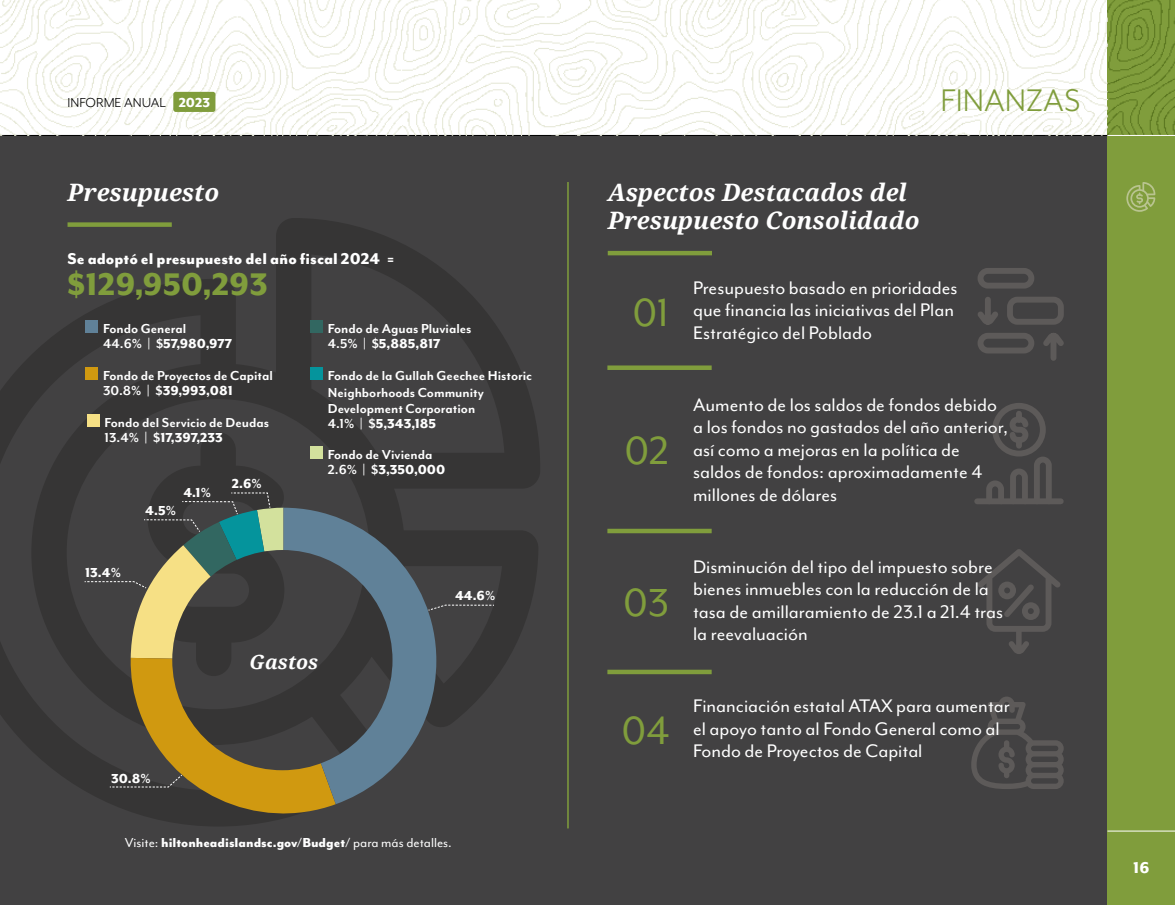
<style>
.page{position:relative;width:1175px;height:905px;background:#fff}
.page>*{position:absolute;margin:0;border:0;box-sizing:border-box;transform-origin:0 0}
.t1{font:45px "Mr Eaves Mod OT";letter-spacing:-.01em;color:#809d3c}
.t2{font:800 36px "Mr Eaves Mod OT";color:#809d3c}
.t3{font:36px "Mr Eaves Mod OT";color:#809d3c}
.t4{font:italic 700 24px/28.5px "Droid Serif";color:#fff}
.t5{font:21px/22.5px "Mr Eaves Mod OT";color:#fff}
.t6{font:italic 700 19.5px "Droid Serif";color:#fff}
.t7{font:800 18px "Mr Eaves Mod OT";color:#fff}
.t8{font:700 15px/15px "Mr Eaves Mod OT";color:#fff}
.t9{font:800 15px "Mr Eaves Mod OT";color:#fff}
.t10{font:15px "Mr Eaves Mod OT";color:#000}
.s1{font-weight:800;color:#fff}
.s2{font-weight:800}
.s3{font-weight:700}
.s4{font-weight:400}
</style>
<div class="page">
<div style="left:0;top:136px;width:1107px;height:768px;background:#424142"></div>
<svg style="left:0;top:218px;width:540px;height:572px"></svg>
<svg style="left:336px;top:507px;width:100px;height:297px"></svg>
<div style="left:1107px;top:0;width:67px;height:904px;background:#809d3c"></div>
<svg style="left:1126px;top:182px;width:29px;height:30px"></svg>
<div style="left:68px;top:222px;width:104px;height:5px;background:#809d3c"></div>
<hr style="left:608px;top:251px;width:104px;height:4px;background:#809d3c">
<hr style="left:567px;top:182px;width:1px;height:646px;background:#809d3c">
<svg style="left:336px;top:550px;width:56px;height:220px"></svg>
<div style="left:85px;top:320px;width:13px;height:13px;background:#608198"></div>
<div style="left:310px;top:320px;width:13px;height:13px;background:#326761"></div>
<div style="left:86px;top:414px;width:13px;height:12px;background:#f6e085"></div>
<div style="left:310px;top:367px;width:13px;height:13px;background:#05949c"></div>
<div style="left:85px;top:367px;width:13px;height:13px;background:#d09910"></div>
<svg style="left:84px;top:432px;width:252px;height:394px"></svg>
<svg style="left:427px;top:604px;width:68px;height:7px"></svg>
<svg style="left:977px;top:268px;width:87px;height:93px"></svg>
<svg style="left:986px;top:403px;width:66px;height:95px"></svg>
<div style="left:977px;top:498px;width:83px;height:6px;background:#5d5a59"></div>
<svg style="left:977px;top:549px;width:83px;height:105px"></svg>
<div style="left:607px;top:365px;width:104px;height:5px;background:#809d3c"></div>
<div style="left:607px;top:528px;width:104px;height:5px;background:#809d3c"></div>
<div style="left:607px;top:669px;width:104px;height:5px;background:#809d3c"></div>
<svg style="left:971px;top:696px;width:92px;height:93px"></svg>
<hr style="left:1107px;top:830px;width:67px;height:1px;background:#fff">
<hr style="left:0;top:135px;width:1107px;height:1px;background:#000">
<hr style="left:1107px;top:135px;width:67px;height:1px;background:#fff">
<img style="left:0;top:0;width:1174px;height:135px">
<div style="left:173px;top:92px;width:42px;height:20px;background:#809d3c;border-radius:2px"></div>
<p class="t10" style="left:68px;top:94px;width:144px">INFORME ANUAL <span class="s1">2023</span></p>
<h2 class="t3" style="left:940px;top:81px;width:141px">FINANZAS</h2>
<p class="t4" style="left:68px;top:177px;width:153px">Presupuesto</p>
<p class="t7" style="left:68px;top:248px;width:329px">Se adoptó el presupuesto del año fiscal 2024 =</p>
<h2 class="t2" style="left:68px;top:263px;width:202px">$129,950,293</h2>
<p class="t8" style="left:103px;top:321px;width:131px">Fondo General<br>44.6% | $<span class="s2">57,980,977</span></p>
<p class="t8" style="left:328px;top:321px;width:145px">Fondo de Aguas Pluviales<br>4.5% | $<span class="s2">5,885,817</span></p>
<p class="t8" style="left:103px;top:368px;width:171px">Fondo de Proyectos de Capital<br>30.8% | $<span class="s2">39,993,081</span></p>
<p class="t8" style="left:104px;top:414px;width:166px">Fondo del Servicio de Deudas<br>13.4% | $<span class="s2">17,397,233</span></p>
<p class="t9" style="left:85px;top:563px;width:37px">13.4<span class="s3">%</span></p>
<p class="t9" style="left:145px;top:501px;width:32px">4.5<span class="s3">%</span></p>
<p class="t9" style="left:183px;top:484px;width:29px">4.1<span class="s3">%</span></p>
<p class="t9" style="left:232px;top:475px;width:31px">2.6<span class="s3">%</span></p>
<p class="t8" style="left:328px;top:367px;width:206px;line-height:16.5px">Fondo de la Gullah Geechee Historic<br>Neighborhoods Community<br>Development Corporation</p>
<p class="t8" style="left:328px;top:408px;width:110px;line-height:30.6px">4.1% | $<span class="s2">5,343,185<br></span>Fondo de Vivienda</p>
<p class="t9" style="left:328px;top:460px;width:119px"><span class="s3">2.6% | $</span>3,350,000</p>
<p class="t9" style="left:455px;top:587px;width:42px">44.6<span class="s3">%</span></p>
<p class="t6" style="left:249px;top:648px;width:70px">Gastos</p>
<p class="t9" style="left:111px;top:769px;width:41px">30.8<span class="s3">%</span></p>
<p class="t9" style="left:125px;top:834px;width:329px"><span class="s4">Visite:</span> hiltonheadislandsc.gov/Budget/ <span class="s4">para más detalles.</span></p>
<p class="t4" style="left:608px;top:177px;width:313px">Aspectos Destacados del<br>Presupuesto Consolidado</p>
<h1 class="t1" style="left:632px;top:288px;width:38px">01</h1>
<h1 class="t1" style="left:624px;top:426px;width:46px">02</h1>
<h1 class="t1" style="left:623px;top:577px;width:47px">03</h1>
<h1 class="t1" style="left:621px;top:705px;width:49px">04</h1>
<p class="t5" style="left:693px;top:276px;width:266px">Presupuesto basado en prioridades que financia las iniciativas del Plan<br>Estratégico del Poblado</p>
<p class="t5" style="left:693px;top:393px;width:316px">Aumento de los saldos de fondos debido a los fondos no gastados del año anterior, así como a mejoras en la política de saldos de fondos: aproximadamente 4 millones de dólares</p>
<p class="t5" style="left:693px;top:555px;width:311px">Disminución del tipo del impuesto sobre bienes inmuebles con la reducción de la tasa de amillaramiento de 23.1 a 21.4 tras la reevaluación</p>
<p class="t5" style="left:693px;top:694px;width:318px">Financiación estatal ATAX para aumentar el apoyo tanto al Fondo General como al<br>Fondo de Proyectos de Capital</p>
<p class="t7" style="left:1133px;top:857px;width:18px">16</p>
</div>
